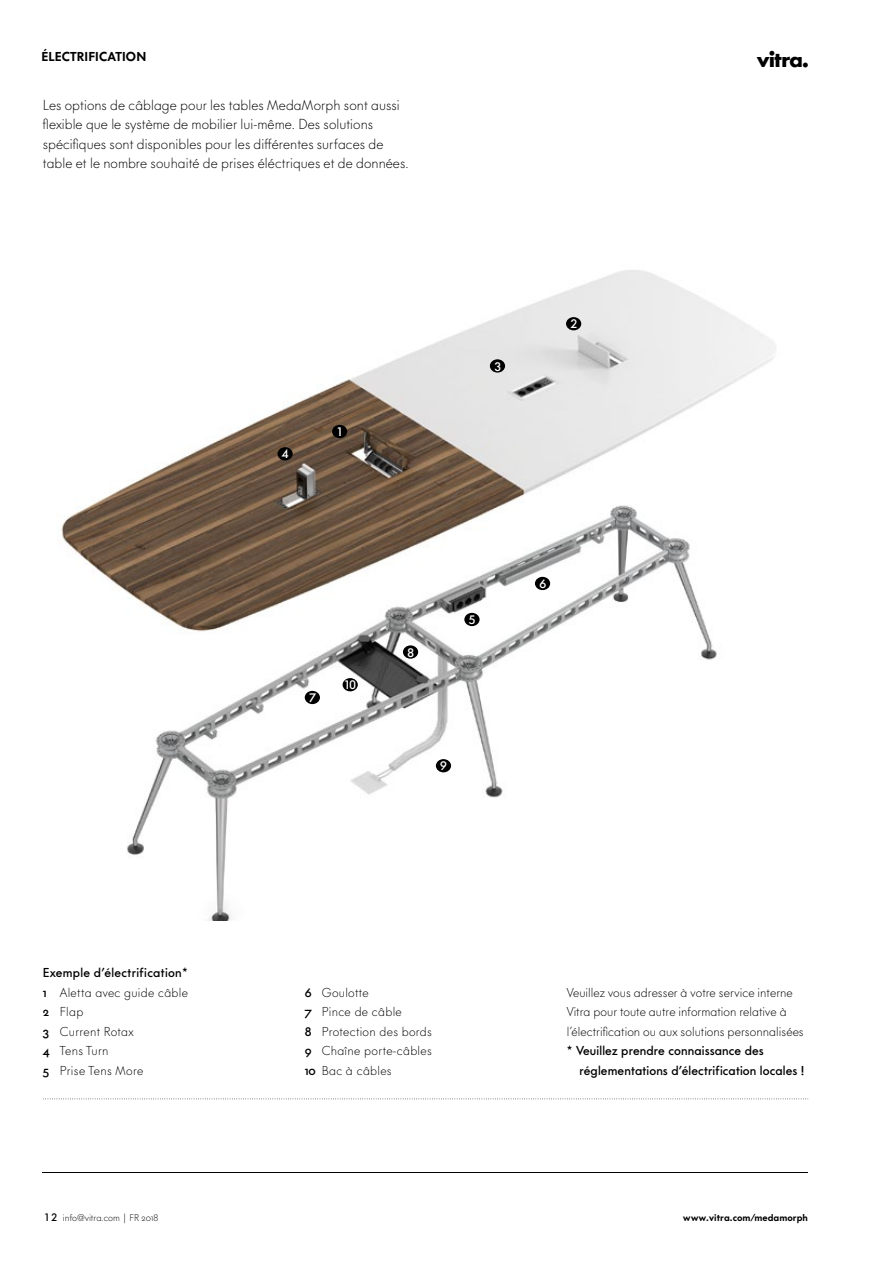
<style>
.page{position:relative;width:893px;height:1263px;background:#fff}
.page>*{position:absolute;margin:0;border:0;box-sizing:border-box;transform-origin:0 0}
.t1{font:300 13.5px/19.5px "V Futura";letter-spacing:.005em;color:#000}
.t2{font:300 12px/19.5px "V Futura";letter-spacing:.025em;color:#000}
.t3{font:300 12px/19.5px "V Futura";letter-spacing:.005em;color:#000}
.t4{font:500 12px/19.5px "V Futura";letter-spacing:.01em;color:#000}
.t5{font:800 12px "V Futura";letter-spacing:.015em;color:#000}
.t6{font:500 12px "V Futura";color:#fff}
.t7{font:300 9px "V Futura";letter-spacing:.005em;color:#000}
.t8{font:800 9px "V Futura";letter-spacing:.005em;color:#000}
.s1{font-weight:500}
.s2{font-weight:500;font-size:10.5px}
</style>
<div class="page">
<img style="left:61px;top:270px;width:715px;height:651px">
<svg style="left:43px;top:1098px;width:765px;height:1px"></svg>
<hr style="left:43px;top:1172px;width:765px;height:1px;background:#000">
<div style="left:332px;top:425px;width:15px;height:13px;background:#000;border-radius:50%"></div>
<div style="left:566px;top:317px;width:15px;height:13px;background:#000;border-radius:50%"></div>
<div style="left:277px;top:447px;width:16px;height:13px;background:#000;border-radius:50%"></div>
<div style="left:464px;top:613px;width:16px;height:13px;background:#000;border-radius:50%"></div>
<div style="left:535px;top:577px;width:15px;height:13px;background:#000;border-radius:50%"></div>
<div style="left:403px;top:645px;width:15px;height:14px;background:#000;border-radius:50%"></div>
<div style="left:436px;top:759px;width:15px;height:13px;background:#000;border-radius:50%"></div>
<div style="left:305px;top:691px;width:15px;height:13px;background:#000;border-radius:50%"></div>
<div style="left:343px;top:678px;width:15px;height:13px;background:#000;border-radius:50%"></div>
<div style="left:490px;top:359px;width:15px;height:14px;background:#000;border-radius:50%"></div>
<p class="t5" style="left:41px;top:48px;width:106px">ÉLECTRIFICATION</p>
<p class="t1" style="left:43px;top:95px;width:367px">Les options de câblage pour les tables MedaMorph sont aussi flexible que le système de mobilier lui-même. Des solutions spécifiques sont disponibles pour les différentes surfaces de table et le nombre souhaité de prises éléctriques et de données.</p>
<p class="t6" style="left:282px;top:446px;width:9px">4</p>
<p class="t6" style="left:338px;top:424px;width:6px">1</p>
<p class="t6" style="left:309px;top:690px;width:8px">7</p>
<p class="t6" style="left:345px;top:677px;width:12px">10</p>
<p class="t6" style="left:494px;top:358px;width:8px">3</p>
<p class="t6" style="left:570px;top:316px;width:8px">2</p>
<p class="t6" style="left:407px;top:644px;width:8px">8</p>
<p class="t6" style="left:469px;top:612px;width:8px">5</p>
<p class="t6" style="left:440px;top:758px;width:8px">9</p>
<p class="t6" style="left:539px;top:576px;width:8px">6</p>
<p class="t2" style="left:43px;top:963px;width:147px"><span class="s1">Exemple d’électrification*<br>1</span> Aletta avec guide câble<br><span class="s1">2</span> Flap<br><span class="s1">3</span> Current Rotax<br><span class="s1">4</span> Tens Turn<br><span class="s1">5</span> Prise Tens More</p>
<p class="t2" style="left:305px;top:983px;width:129px"><span class="s1">6</span> Goulotte<br><span class="s1">7</span> Pince de câble<br><span class="s1">8</span> Protection des bords<br><span class="s1">9</span> Chaîne porte-câbles<br><span class="s1">10</span> Bac à câbles</p>
<p class="t3" style="left:567px;top:983px;width:238px">Veuillez vous adresser à votre service interne<br>Vitra pour toute autre information relative à l’électrification ou aux solutions personnalisées</p>
<p class="t4" style="left:579px;top:1041px;width:227px;text-indent:-13px">* Veuillez prendre connaissance des réglementations d’électrification locales !</p>
<p class="t7" style="left:44px;top:1212px;width:116px"><span class="s2">12</span> info@vitra.com | FR 2018</p>
<p class="t8" style="left:683px;top:1212px;width:126px">www.vitra.com/medamorph</p>
</div>
